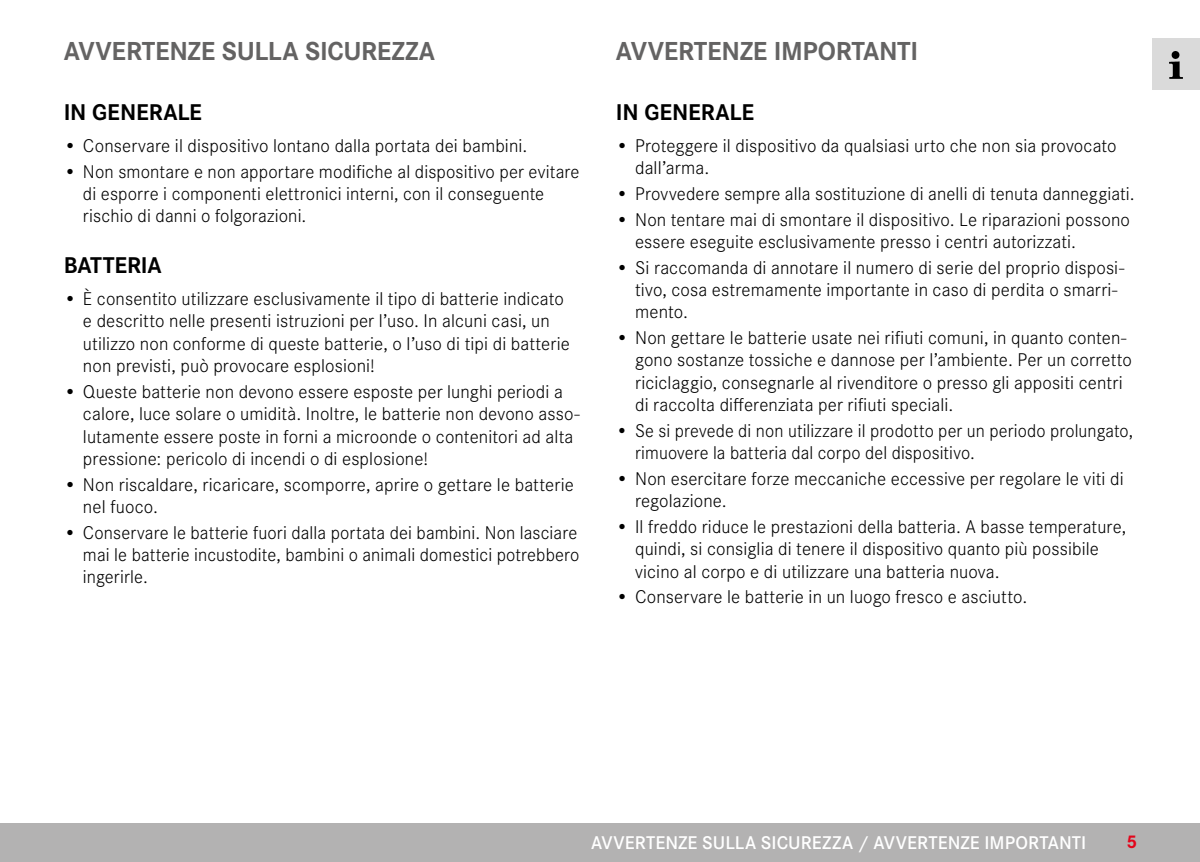
<style>
.page{position:relative;width:1200px;height:862px;background:#fff}
.page>*{position:absolute;margin:0;border:0;box-sizing:border-box;transform-origin:0 0}
.Heading____Chapter{font:700 27px "Corporate S";letter-spacing:-.01em;color:#646363}
.Heading____Heading_01_blind{font:700 23.62px "Corporate S";letter-spacing:-.01em;color:#000}
.t1{font:300 19.12px/22.3px "Corporate S";letter-spacing:.005em;color:#000}
.t2{font:600 19.12px "Corporate S";letter-spacing:.005em;color:#fff}
.t3{font:700 19.12px "Corporate S";color:#e3051b}
</style>
<div class="page">
<div style="left:0;top:823px;width:1199px;height:38px;background:#b3b2b2"></div>
<div style="left:1151px;top:38px;width:48px;height:51px;background:#dadada"></div>
<img style="left:1169px;top:51px;width:14px;height:28px">
<p class="Heading____Chapter" style="left:64px;top:29px;width:373px">AVVERTENZE SULLA SICUREZZA</p>
<p class="Heading____Heading_01_blind" style="left:64px;top:93px;width:140px">IN GENERALE</p>
<p class="t1" style="left:64px;top:133px;width:465px">• Conservare il dispositivo lontano dalla portata dei bambini.</p>
<p class="t1" style="left:83px;top:159px;width:498px;text-indent:-19px">• Non smontare e non apportare modifiche al dispositivo per evitare di esporre i componenti elettronici interni, con il conseguente rischio di danni o folgorazioni.</p>
<p class="Heading____Heading_01_blind" style="left:64px;top:246px;width:99px">BATTERIA</p>
<p class="t1" style="left:83px;top:286px;width:488px;text-indent:-19px">• È consentito utilizzare esclusivamente il tipo di batterie indicato e descritto nelle presenti istruzioni per l’uso. In alcuni casi, un utilizzo non conforme di queste batterie, o l’uso di tipi di batterie non previsti, può provocare esplosioni!</p>
<p class="t1" style="left:83px;top:379px;width:498px;text-indent:-19px">• Queste batterie non devono essere esposte per lunghi periodi a calore, luce solare o umidità. Inoltre, le batterie non devono asso&shy;lutamente essere poste in forni a microonde o contenitori ad alta pressione: pericolo di incendi o di esplosione!</p>
<p class="t1" style="left:83px;top:472px;width:492px;text-indent:-19px">• Non riscaldare, ricaricare, scomporre, aprire o gettare le batterie nel fuoco.</p>
<p class="t1" style="left:83px;top:519px;width:498px;text-align:justify;text-indent:-19px">• Conservare le batterie fuori dalla portata dei bambini. Non lasciare mai le batterie incustodite, bambini o animali domestici potrebbero ingerirle.</p>
<p class="Heading____Chapter" style="left:615px;top:29px;width:304px">AVVERTENZE IMPORTANTI</p>
<p class="Heading____Heading_01_blind" style="left:615px;top:93px;width:140px">IN GENERALE</p>
<p class="t1" style="left:635px;top:133px;width:483px;text-indent:-19px">• Proteggere il dispositivo da qualsiasi urto che non sia provocato dall’arma.</p>
<p class="t1" style="left:615px;top:181px;width:520px">• Provvedere sempre alla sostituzione di anelli di tenuta danneggiati.</p>
<p class="t1" style="left:635px;top:207px;width:496px;text-indent:-19px">• Non tentare mai di smontare il dispositivo. Le riparazioni possono essere eseguite esclusivamente presso i centri autorizzati.</p>
<p class="t1" style="left:635px;top:255px;width:490px;text-indent:-19px">• Si raccomanda di annotare il numero di serie del proprio disposi&shy;tivo, cosa estremamente importante in caso di perdita o smarri&shy;mento.</p>
<p class="t1" style="left:635px;top:325px;width:498px;text-indent:-19px">• Non gettare le batterie usate nei rifiuti comuni, in quanto conten&shy;gono sostanze tossiche e dannose per l’ambiente. Per un corretto riciclaggio, consegnarle al rivenditore o presso gli appositi centri di raccolta differenziata per rifiuti speciali.</p>
<p class="t1" style="left:635px;top:418px;width:499px;text-indent:-19px">• Se si prevede di non utilizzare il prodotto per un periodo prolungato, rimuovere la batteria dal corpo del dispositivo.</p>
<p class="t1" style="left:635px;top:466px;width:490px;text-indent:-19px">• Non esercitare forze meccaniche eccessive per regolare le viti di regolazione.</p>
<p class="t1" style="left:635px;top:514px;width:492px;text-indent:-19px">• Il freddo riduce le prestazioni della batteria. A basse temperature, quindi, si consiglia di tenere il dispositivo quanto più possibile vicino al corpo e di utilizzare una batteria nuova.</p>
<p class="t1" style="left:615px;top:584px;width:412px">• Conservare le batterie in un luogo fresco e asciutto.</p>
<p class="t2" style="left:591px;top:827px;width:496px">AVVERTENZE SULLA SICUREZZA / AVVERTENZE IMPORTANTI</p>
<p class="t3" style="left:1126px;top:826px;width:12px">5</p>
</div>
